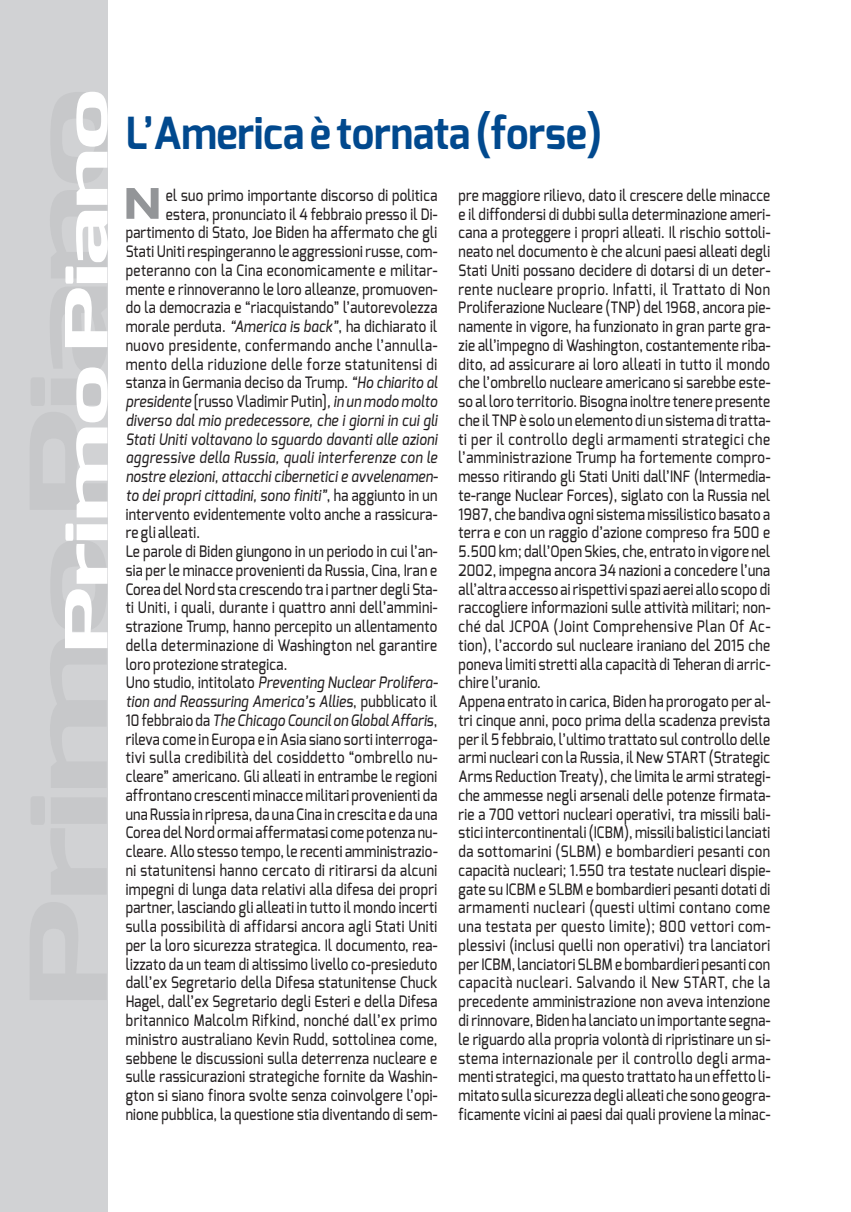
<style>
.page{position:relative;width:851px;height:1212px;background:#fff}
.page>*{position:absolute;margin:0;border:0;box-sizing:border-box;transform-origin:0 0}
.t1{font:700 44.1px "Exo";letter-spacing:-.005em;color:#01498e;scale:.92 1}
.t2{font:700 42px "Exo";color:#939598;scale:1.34 1}
.t3{font:500 15.75px/18.8px "Exo";letter-spacing:.02em;color:#231f20;scale:.85 1}
.t4{font:italic 500 15.75px "Exo";letter-spacing:.02em;color:#231f20;scale:.85 1}
.t5{font:500 15.75px "Exo";letter-spacing:.04em;color:#231f20;scale:.85 1}
.t6{font:italic 500 15.75px "Exo";letter-spacing:.04em;color:#231f20;scale:.85 1}
.t7{font:500 15.75px "Exo";letter-spacing:.05em;color:#231f20;scale:.85 1}
.t8{font:500 15.75px "Exo";letter-spacing:.045em;color:#231f20;scale:.85 1}
.s1{font-style:italic}
.s2{font-style:normal}
</style>
<div class="page">
<div style="left:0;top:0;width:107px;height:1212px;background:#d1d2d4"></div>
<svg style="left:107px;top:648px;width:1px;height:352px"></svg>
<svg style="left:65px;top:92px;width:43px;height:556px"></svg>
<h1 class="t1" style="left:126px;top:108px;width:519px">L’America è tornata (forse)</h1>
<p class="t3" style="left:166px;top:187px;width:320px">el suo primo importante discorso di politica</p>
<p class="t3" style="left:166px;top:206px;width:321px">estera, pronunciato il 4 febbraio presso il Di-</p>
<p class="t3" style="left:126px;top:225px;width:368px">partimento di Stato, Joe Biden ha affermato che gli</p>
<p class="t3" style="left:126px;top:244px;width:368px">Stati Uniti respingeranno le aggressioni russe, com-</p>
<p class="t3" style="left:126px;top:262px;width:368px">peteranno con la Cina economicamente e militar-</p>
<p class="t3" style="left:126px;top:281px;width:368px">mente e rinnoveranno le loro alleanze, promuoven-</p>
<p class="t3" style="left:126px;top:300px;width:368px">do la democrazia e “riacquistando” l’autorevolezza</p>
<p class="t3" style="left:126px;top:319px;width:368px">morale perduta. <span class="s1">“America is back”</span>, ha dichiarato il</p>
<p class="t8" style="left:126px;top:338px;width:368px">nuovo presidente, confermando anche l’annulla-</p>
<p class="t7" style="left:126px;top:357px;width:368px">mento della riduzione delle forze statunitensi di</p>
<p class="t3" style="left:126px;top:375px;width:368px">stanza in Germania deciso da Trump. <span class="s1">“Ho chiarito al</span></p>
<p class="t4" style="left:126px;top:395px;width:368px">presidente <span class="s2">[russo Vladimir Putin]</span>, in un modo molto</p>
<p class="t4" style="left:126px;top:413px;width:368px">diverso dal mio predecessore, che i giorni in cui gli</p>
<p class="t4" style="left:126px;top:432px;width:368px">Stati Uniti voltavano lo sguardo davanti alle azioni</p>
<p class="t6" style="left:126px;top:451px;width:368px">aggressive della Russia, quali interferenze con le</p>
<p class="t4" style="left:126px;top:470px;width:369px">nostre elezioni, attacchi cibernetici e avvelenamen-</p>
<p class="t4" style="left:126px;top:488px;width:368px">to dei propri cittadini, sono finiti”<span class="s2">, ha aggiunto in un</span></p>
<p class="t3" style="left:126px;top:506px;width:368px">intervento evidentemente volto anche a rassicura-</p>
<p class="t3" style="left:126px;top:525px;width:89px">re gli alleati.</p>
<p class="t3" style="left:126px;top:544px;width:368px">Le parole di Biden giungono in un periodo in cui l’an-</p>
<p class="t3" style="left:126px;top:562px;width:368px">sia per le minacce provenienti da Russia, Cina, Iran e</p>
<p class="t3" style="left:126px;top:581px;width:368px">Corea del Nord sta crescendo tra i partner degli Sta-</p>
<p class="t3" style="left:126px;top:600px;width:368px">ti Uniti, i quali, durante i quattro anni dell’ammini-</p>
<p class="t3" style="left:126px;top:619px;width:368px">strazione Trump, hanno percepito un allentamento</p>
<p class="t3" style="left:126px;top:637px;width:368px">della determinazione di Washington nel garantire</p>
<p class="t3" style="left:126px;top:656px;width:192px">loro protezione strategica.</p>
<p class="t4" style="left:126px;top:676px;width:369px"><span class="s2">Uno studio, intitolato</span> Preventing Nuclear Prolifera-</p>
<p class="t4" style="left:126px;top:695px;width:368px">tion and Reassuring America’s Allies<span class="s2">, pubblicato il</span></p>
<p class="t4" style="left:126px;top:713px;width:368px"><span class="s2">10 febbraio da</span> The Chicago Council on Global Affaris<span class="s2">,</span></p>
<p class="t3" style="left:126px;top:731px;width:368px">rileva come in Europa e in Asia siano sorti interroga-</p>
<p class="t5" style="left:126px;top:751px;width:368px">tivi sulla credibilità del cosiddetto “ombrello nu-</p>
<p class="t3" style="left:126px;top:769px;width:368px">cleare” americano. Gli alleati in entrambe le regioni</p>
<p class="t3" style="left:126px;top:787px;width:368px">affrontano crescenti minacce militari provenienti da</p>
<p class="t3" style="left:126px;top:806px;width:368px">una Russia in ripresa, da una Cina in crescita e da una</p>
<p class="t3" style="left:126px;top:825px;width:368px">Corea del Nord ormai affermatasi come potenza nu-</p>
<p class="t3" style="left:126px;top:844px;width:368px">cleare. Allo stesso tempo, le recenti amministrazio-</p>
<p class="t3" style="left:126px;top:862px;width:368px">ni statunitensi hanno cercato di ritirarsi da alcuni</p>
<p class="t3" style="left:126px;top:881px;width:368px">impegni di lunga data relativi alla difesa dei propri</p>
<p class="t3" style="left:126px;top:900px;width:368px">partner, lasciando gli alleati in tutto il mondo incerti</p>
<p class="t3" style="left:126px;top:919px;width:368px">sulla possibilità di affidarsi ancora agli Stati Uniti</p>
<p class="t3" style="left:126px;top:937px;width:368px">per la loro sicurezza strategica. Il documento, rea-</p>
<p class="t3" style="left:126px;top:956px;width:368px">lizzato da un team di altissimo livello co-presieduto</p>
<p class="t3" style="left:126px;top:975px;width:368px">dall’ex Segretario della Difesa statunitense Chuck</p>
<p class="t3" style="left:126px;top:994px;width:368px">Hagel, dall’ex Segretario degli Esteri e della Difesa</p>
<p class="t5" style="left:126px;top:1013px;width:368px">britannico Malcolm Rifkind, nonché dall’ex primo</p>
<p class="t3" style="left:126px;top:1031px;width:368px">ministro australiano Kevin Rudd, sottolinea come,</p>
<p class="t3" style="left:126px;top:1050px;width:368px">sebbene le discussioni sulla deterrenza nucleare e</p>
<p class="t3" style="left:126px;top:1069px;width:368px">sulle rassicurazioni strategiche fornite da Washin-</p>
<p class="t3" style="left:126px;top:1087px;width:368px">gton si siano finora svolte senza coinvolgere l’opi-</p>
<p class="t3" style="left:126px;top:1106px;width:368px">nione pubblica, la questione stia diventando di sem-</p>
<h2 class="t2" style="left:123px;top:180px;width:30px">N</h2>
<p class="t3" style="left:458px;top:187px;width:368px">pre maggiore rilievo, dato il crescere delle minacce e il diffondersi di dubbi sulla determinazione ameri&shy;cana a proteggere i propri alleati. Il rischio sottoli&shy;neato nel documento è che alcuni paesi alleati degli Stati Uniti possano decidere di dotarsi di un deter&shy;rente nucleare proprio. Infatti, il Trattato di Non Proliferazione Nucleare (TNP) del 1968, ancora pie&shy;namente in vigore, ha funzionato in gran parte gra&shy;zie all’impegno di Washington, costantemente riba&shy;dito, ad assicurare ai loro alleati in tutto il mondo che l’ombrello nucleare americano si sarebbe este&shy;so al loro territorio. Bisogna inoltre tenere presente che il TNP è solo un elemento di un sistema di tratta&shy;ti per il controllo degli armamenti strategici che l’amministrazione Trump ha fortemente compro&shy;messo ritirando gli Stati Uniti dall’INF (Intermedia&shy;te-range Nuclear Forces), siglato con la Russia nel 1987, che bandiva ogni sistema missilistico basato a terra e con un raggio d’azione compreso fra 500 e 5.500 km; dall’Open Skies, che, entrato in vigore nel 2002, impegna ancora 34 nazioni a concedere l’una all’altra accesso ai rispettivi spazi aerei allo scopo di raccogliere informazioni sulle attività militari; non&shy;ché dal JCPOA (Joint Comprehensive Plan Of Ac&shy;tion), l’accordo sul nucleare iraniano del 2015 che poneva limiti stretti alla capacità di Teheran di arric&shy;chire l’uranio.<br>Appena entrato in carica, Biden ha prorogato per al&shy;tri cinque anni, poco prima della scadenza prevista per il 5 febbraio, l’ultimo trattato sul controllo delle armi nucleari con la Russia, il New START (Strategic Arms Reduction Treaty), che limita le armi strategi&shy;che ammesse negli arsenali delle potenze firmata&shy;rie a 700 vettori nucleari operativi, tra missili bali&shy;stici intercontinentali (ICBM), missili balistici lanciati da sottomarini (SLBM) e bombardieri pesanti con capacità nucleari; 1.550 tra testate nucleari dispie&shy;gate su ICBM e SLBM e bombardieri pesanti dotati di armamenti nucleari (questi ultimi contano come una testata per questo limite); 800 vettori com&shy;plessivi (inclusi quelli non operativi) tra lanciatori per ICBM, lanciatori SLBM e bombardieri pesanti con capacità nucleari. Salvando il New START, che la precedente amministrazione non aveva intenzione di rinnovare, Biden ha lanciato un importante segna&shy;le riguardo alla propria volontà di ripristinare un si&shy;stema internazionale per il controllo degli arma&shy;menti strategici, ma questo trattato ha un effetto li&shy;mitato sulla sicurezza degli alleati che sono geogra&shy;ficamente vicini ai paesi dai quali proviene la minac-</p>
</div>
